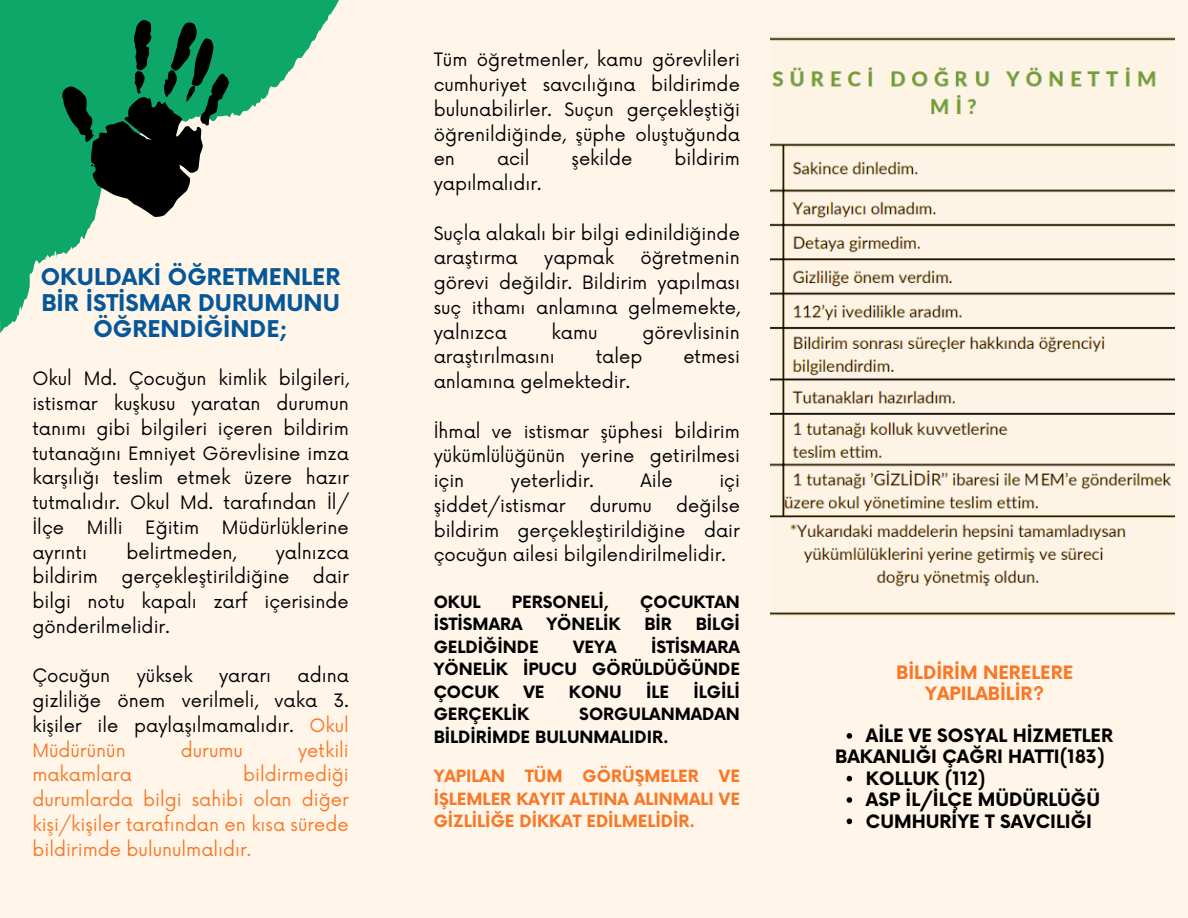
<style>
.page{position:relative;width:1188px;height:918px;background:#fff6e9}
.page>*{position:absolute;margin:0;border:0;box-sizing:border-box;transform-origin:0 0}
.t1{font:700 22.5px/25.8px "Now";color:#065799;text-align:center}
.t2{font:18px/24.8px "Now";color:#000002;text-align:justify}
.t3{font:18px/24.8px "Now";color:#f87828}
.t4{font:700 18px "Now";color:#000}
.t5{font:700 18px/21.3px "Now";color:#f87828;text-align:center}
.t6{font:700 16.5px/22.5px "Now";color:#000002;text-align:justify}
.t7{font:700 16.5px/22.5px "Now";color:#f87828;text-align:justify}
.s1{color:#f87828}
</style>
<div class="page">
<svg style="left:0;top:0;width:331px;height:303px"></svg>
<img style="left:771px;top:37px;width:404px;height:579px">
<svg style="left:847px;top:733px;width:5px;height:6px"></svg>
<svg style="left:847px;top:776px;width:5px;height:5px"></svg>
<svg style="left:847px;top:797px;width:5px;height:6px"></svg>
<svg style="left:847px;top:819px;width:5px;height:5px"></svg>
<p class="t1" style="left:41px;top:265px;width:301px">OKULDAKİ ÖĞRETMENLER<br>BİR İSTİSMAR DURUMUNU<br>ÖĞRENDİĞİNDE;</p>
<h2 class="t2" style="left:32px;top:367px;width:318px">Okul Md. Çocuğun kimlik bilgileri, istismar kuşkusu yaratan durumun tanımı gibi bilgileri içeren bildirim tutanağını Emniyet Görevlisi ne i mza karşılığı tesli m etmek üzere hazır tutmalıdır. Okul Md. tarafından İl/ İlçe</h2>
<h2 class="t2" style="left:87px;top:516px;width:34px">Milli</h2>
<h2 class="t2" style="left:145px;top:516px;width:55px">Eğiti m</h2>
<h2 class="t2" style="left:222px;top:516px;width:128px">Müdürlüklerine</h2>
<h2 class="t2" style="left:32px;top:541px;width:56px">ayrıntı</h2>
<h2 class="t2" style="left:126px;top:541px;width:111px">beli rtmeden,</h2>
<h2 class="t2" style="left:276px;top:541px;width:75px">yalnızca</h2>
<h2 class="t2" style="left:32px;top:565px;width:67px">bildirim</h2>
<h2 class="t2" style="left:121px;top:565px;width:170px">gerçekleşti ri ldiği ne</h2>
<h2 class="t2" style="left:32px;top:565px;width:318px;text-indent:281px">dair bi lgi notu kapalı zarf içerisi nde gönderilmelidir.</h2>
<h1 class="t2" style="left:32px;top:664px;width:79px">Çocuğun</h1>
<h1 class="t2" style="left:137px;top:664px;width:57px">yüksek</h1>
<h1 class="t2" style="left:219px;top:664px;width:54px">yararı</h1>
<h1 class="t2" style="left:32px;top:664px;width:318px;text-indent:265px">adına gizli liğe önem veri lmeli, vaka 3. kişiler ile paylaşılmamalıdır. <span class="s1">Okul Müdürünün</span></h1>
<h1 class="t3" style="left:181px;top:739px;width:64px">durumu</h1>
<h1 class="t3" style="left:298px;top:739px;width:49px">yetki li</h1>
<h1 class="t3" style="left:32px;top:763px;width:318px;text-indent:211px">bildirmediği durumlarda bilgi sahibi olan diğer kişi/kişi ler tarafından en kısa sürede bildirimde bulunulmalıdır.</h1>
<h1 class="t3" style="left:32px;top:763px;width:101px">makamlara</h1>
<p class="t2" style="left:434px;top:48px;width:308px;text-align:left">Tüm öğretmenler, kamu görevli leri cumhuriyet savcılığına bildirimde bulunabi li rler. Suçun gerçekleştiği öğrenildiğinde, şüphe oluştuğunda en</p>
<p class="t2" style="left:497px;top:147px;width:34px">aci l</p>
<p class="t2" style="left:572px;top:147px;width:62px">şekilde</p>
<p class="t2" style="left:675px;top:147px;width:67px">bildirim</p>
<p class="t2" style="left:434px;top:172px;width:109px">yapılmalıdır.</p>
<p class="t2" style="left:434px;top:222px;width:308px">Suçla alakalı bir bilgi edinildiğinde araştırma</p>
<p class="t2" style="left:544px;top:246px;width:71px">yapmak</p>
<p class="t2" style="left:434px;top:246px;width:308px;text-indent:207px">öğretmeni n görevi değildir. Bildirim yapılması suç ithamı anlamına gelmemekte, yalnızca</p>
<p class="t2" style="left:552px;top:321px;width:47px">kamu</p>
<p class="t2" style="left:642px;top:321px;width:99px">görevlisinin</p>
<p class="t2" style="left:434px;top:345px;width:123px">araştırılmasını</p>
<p class="t2" style="left:596px;top:345px;width:48px">talep</p>
<p class="t2" style="left:683px;top:345px;width:55px">etmesi</p>
<p class="t2" style="left:434px;top:370px;width:198px">anlamına gelmektedir.</p>
<p class="t2" style="left:434px;top:420px;width:308px;text-align:left">İhmal ve istismar şüphesi bi ldi ri m yükümlülüğünün yerine getirilmesi için</p>
<p class="t2" style="left:511px;top:469px;width:84px">yeterlidi r.</p>
<p class="t2" style="left:640px;top:469px;width:34px">Aile</p>
<p class="t2" style="left:719px;top:469px;width:19px">içi</p>
<p class="t2" style="left:434px;top:494px;width:133px">şiddet/istismar</p>
<p class="t2" style="left:590px;top:494px;width:64px">durumu</p>
<p class="t2" style="left:434px;top:494px;width:308px;text-indent:243px">deği lse bildirim gerçekleştirildiğine dair çocuğun ailesi bilgilendirilmelidir.</p>
<p class="t6" style="left:434px;top:591px;width:49px">OKUL</p>
<p class="t6" style="left:512px;top:591px;width:99px">PERSONELİ,</p>
<p class="t6" style="left:640px;top:591px;width:101px">ÇOCUKTAN</p>
<p class="t6" style="left:434px;top:614px;width:90px">İSTİSMARA</p>
<p class="t6" style="left:546px;top:614px;width:76px">YÖNELİK</p>
<p class="t6" style="left:644px;top:614px;width:29px">BİR</p>
<p class="t6" style="left:696px;top:614px;width:46px">BİLGİ</p>
<p class="t6" style="left:434px;top:636px;width:107px">GELDİĞİNDE</p>
<p class="t6" style="left:573px;top:636px;width:45px">VEYA</p>
<p class="t6" style="left:434px;top:636px;width:308px;text-indent:217px">İSTİSMARA YÖNELİK İPUCU GÖRÜLDÜĞÜNDE ÇOCUK</p>
<p class="t6" style="left:524px;top:681px;width:23px">VE</p>
<p class="t6" style="left:569px;top:681px;width:55px">KONU</p>
<p class="t6" style="left:646px;top:681px;width:25px">İLE</p>
<p class="t6" style="left:694px;top:681px;width:48px">İLGİLİ</p>
<p class="t6" style="left:434px;top:704px;width:97px">GERÇEKLİK</p>
<p class="t6" style="left:434px;top:704px;width:308px;text-indent:146px">SORGULANMADAN<br>BİLDİRİMDE BULUNMALIDIR.</p>
<p class="t7" style="left:434px;top:766px;width:308px">YAPILAN TÜM GÖRÜŞMELER VE İŞLEMLER KAYIT ALTINA ALINMALI VE GİZLİLİĞE DİKKAT EDİLMELİDİR.</p>
<p class="t5" style="left:896px;top:663px;width:179px">BİLDİRİM NERELERE<br>YAPILABİLİR?</p>
<p class="t4" style="left:866px;top:726px;width:249px">AİLE VE SOSYAL HİZMETLER</p>
<p class="t4" style="left:835px;top:747px;width:271px">BAKANLIĞI ÇAĞRI HATTI(183)</p>
<p class="t4" style="left:866px;top:769px;width:121px">KOLLUK (112)</p>
<p class="t4" style="left:866px;top:790px;width:236px">ASP İL/İLÇE MÜDÜRLÜĞÜ</p>
<p class="t4" style="left:866px;top:811px;width:228px">CUMHURİYE T SAVCILIĞI</p>
</div>
